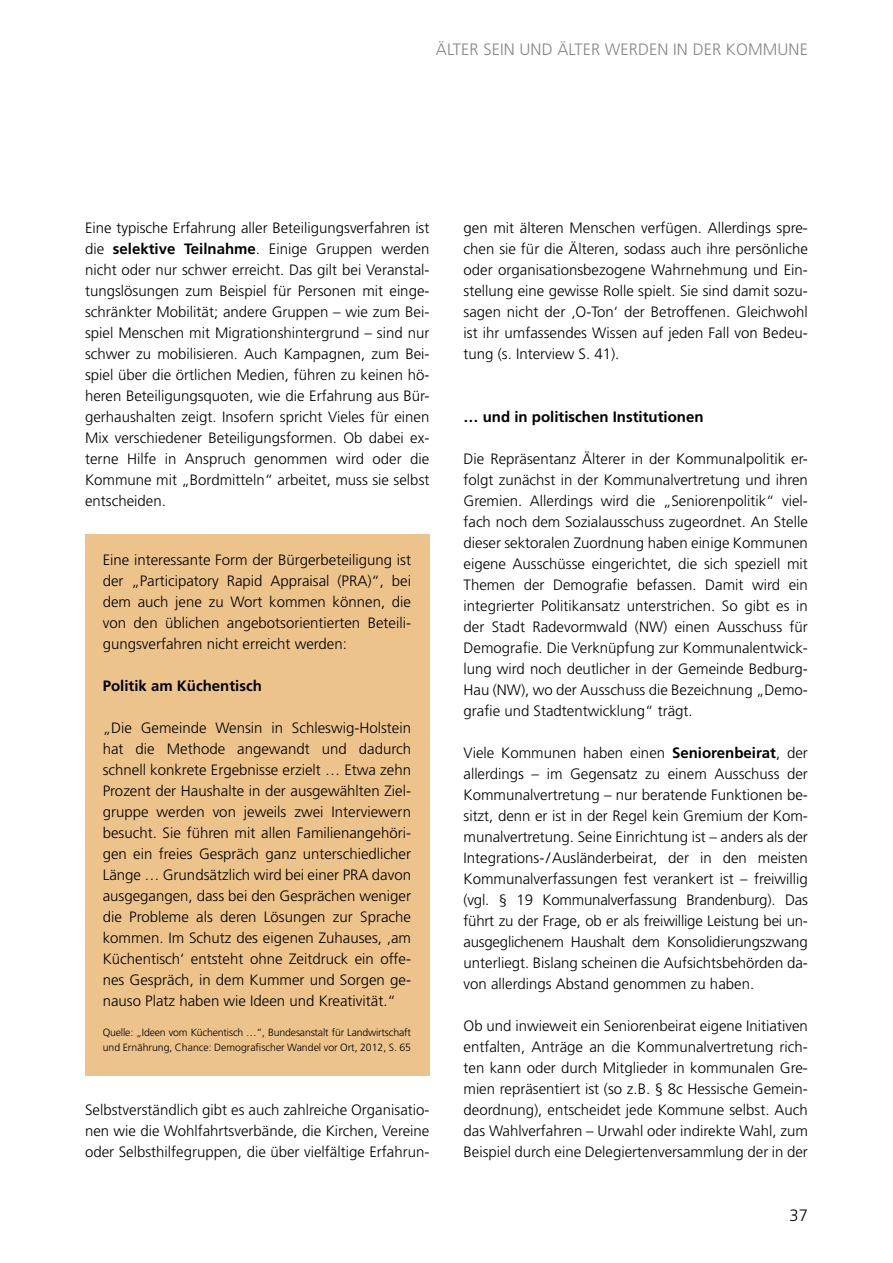
<style>
.page{position:relative;width:893px;height:1263px;background:#fff}
.page>*{position:absolute;margin:0;border:0;box-sizing:border-box;transform-origin:0 0}
.t1{font:300 16.5px "Frutiger";letter-spacing:.005em;color:#878786}
.t2{font:300 16.5px "Frutiger CE";color:#000}
.t3{font:300 15px/21px "Frutiger";color:#000;text-align:justify}
.t4{font:700 15px "Frutiger";color:#000}
.t5{font:700 15px "Frutiger CE";color:#000}
.t6{font:300 10.5px/15px "Frutiger";letter-spacing:-.015em;color:#000}
.s1{font-weight:700}
</style>
<div class="page">
<div style="left:85px;top:534px;width:344px;height:542px;background:#edc38c"></div>
<p class="t1" style="left:436px;top:40px;width:373px">ÄLTER SEIN UND ÄLTER WERDEN IN DER KOMMUNE</p>
<p class="t3" style="left:85px;top:217px;width:346px">Eine typische Erfahrung aller Beteiligungsverfahren ist die <span class="s1">selektive Teilnahme</span>. Einige Gruppen werden nicht oder nur schwer erreicht. Das gilt bei Veranstal&shy;tungslösungen zum Beispiel für Personen mit einge&shy;schränkter Mobilität; andere Gruppen – wie zum Bei&shy;spiel Menschen mit Migrationshintergrund – sind nur schwer zu mobilisieren. Auch Kampagnen, zum Bei&shy;spiel über die örtlichen Medien, führen zu keinen hö&shy;heren Beteiligungsquoten, wie die Erfahrung aus Bür&shy;gerhaushalten zeigt. Insofern spricht Vieles für einen Mix verschiedener Beteiligungsformen. Ob dabei ex&shy;terne Hilfe in Anspruch genommen wird oder die Kommune mit „Bordmitteln“ arbeitet, muss sie selbst entscheiden.</p>
<p class="t3" style="left:463px;top:217px;width:346px">gen mit älteren Menschen verfügen. Allerdings spre&shy;chen sie für die Älteren, sodass auch ihre persönliche oder organisationsbezogene Wahrnehmung und Ein&shy;stellung eine gewisse Rolle spielt. Sie sind damit sozu&shy;sagen nicht der ‚O-Ton‘ der Betroffenen. Gleichwohl ist ihr umfassendes Wissen auf jeden Fall von Bedeu&shy;tung (s. Interview S. 41).</p>
<p class="t4" style="left:463px;top:408px;width:242px">… und in politischen Institutionen</p>
<p class="t3" style="left:463px;top:448px;width:346px">Die Repräsentanz Älterer in der Kommunalpolitik er&shy;folgt zunächst in der Kommunalvertretung und ihren Gremien. Allerdings wird die „Seniorenpolitik“ viel&shy;fach noch dem Sozialausschuss zugeordnet. An Stelle dieser sektoralen Zuordnung haben einige Kommunen eigene Ausschüsse eingerichtet, die sich speziell mit Themen der Demografie befassen. Damit wird ein integrierter Politikansatz unterstrichen. So gibt es in der Stadt Radevormwald (NW) einen Ausschuss für Demografie. Die Verknüpfung zur Kommunalentwick&shy;lung wird noch deutlicher in der Gemeinde Bedburg-Hau (NW), wo der Ausschuss die Bezeichnung „Demo&shy;grafie und Stadtentwicklung“ trägt.</p>
<p class="t3" style="left:463px;top:742px;width:346px">Viele Kommunen haben einen <span class="s1">Seniorenbeirat</span>, der allerdings – im Gegensatz zu einem Ausschuss der Kommunalvertretung – nur beratende Funktionen be&shy;sitzt, denn er ist in der Regel kein Gremium der Kom&shy;munalvertretung. Seine Einrichtung ist – anders als der Integrations-/Ausländerbeirat, der in den meisten Kommunalverfassungen fest verankert ist – freiwillig (vgl. § 19 Kommunalverfassung Brandenburg). Das führt zu der Frage, ob er als freiwillige Leistung bei un&shy;ausgeglichenem Haushalt dem Konsolidierungszwang unterliegt. Bislang scheinen die Aufsichtsbehörden da&shy;von allerdings Abstand genommen zu haben.</p>
<p class="t3" style="left:463px;top:1015px;width:346px">Ob und inwieweit ein Seniorenbeirat eigene Initiativen entfalten, Anträge an die Kommunalvertretung rich&shy;ten kann oder durch Mitglieder in kommunalen Gre&shy;mien repräsentiert ist (so z.B. § 8c Hessische Gemein&shy;deordnung), entscheidet jede Kommune selbst. Auch das Wahlverfahren – Urwahl oder indirekte Wahl, zum Beispiel durch eine Delegiertenversammlung der in der</p>
<p class="t3" style="left:103px;top:550px;width:310px">Eine interessante Form der Bürgerbeteiligung ist der „Participatory Rapid Appraisal (PRA)“, bei dem auch jene zu Wort kommen können, die von den üblichen angebotsorientierten Beteili&shy;gungsverfahren nicht erreicht werden:</p>
<p class="t5" style="left:103px;top:677px;width:161px">Politik am Küchentisch</p>
<p class="t3" style="left:103px;top:718px;width:310px">„Die Gemeinde Wensin in Schleswig-Holstein hat die Methode angewandt und dadurch schnell konkrete Ergebnisse erzielt … Etwa zehn Prozent der Haushalte in der ausgewählten Ziel&shy;gruppe werden von jeweils zwei Interviewern besucht. Sie führen mit allen Familienangehöri&shy;gen ein freies Gespräch ganz unterschiedlicher Länge … Grundsätzlich wird bei einer PRA davon ausgegangen, dass bei den Gesprächen weniger die Probleme als deren Lösungen zur Sprache kommen. Im Schutz des eigenen Zuhauses, ‚am Küchentisch‘ entsteht ohne Zeitdruck ein offe&shy;nes Gespräch, in dem Kummer und Sorgen ge&shy;nauso Platz haben wie Ideen und Kreativität.“</p>
<p class="t6" style="left:103px;top:1025px;width:310px">Quelle: „Ideen vom Küchentisch …“, Bundesanstalt für Landwirtschaft und Ernährung, Chance: Demografischer Wandel vor Ort, 2012, S. 65</p>
<p class="t3" style="left:85px;top:1099px;width:346px">Selbstverständlich gibt es auch zahlreiche Organisatio&shy;nen wie die Wohlfahrtsverbände, die Kirchen, Vereine oder Selbsthilfegruppen, die über vielfältige Erfahrun-</p>
<p class="t2" style="left:789px;top:1205px;width:20px">37</p>
</div>
